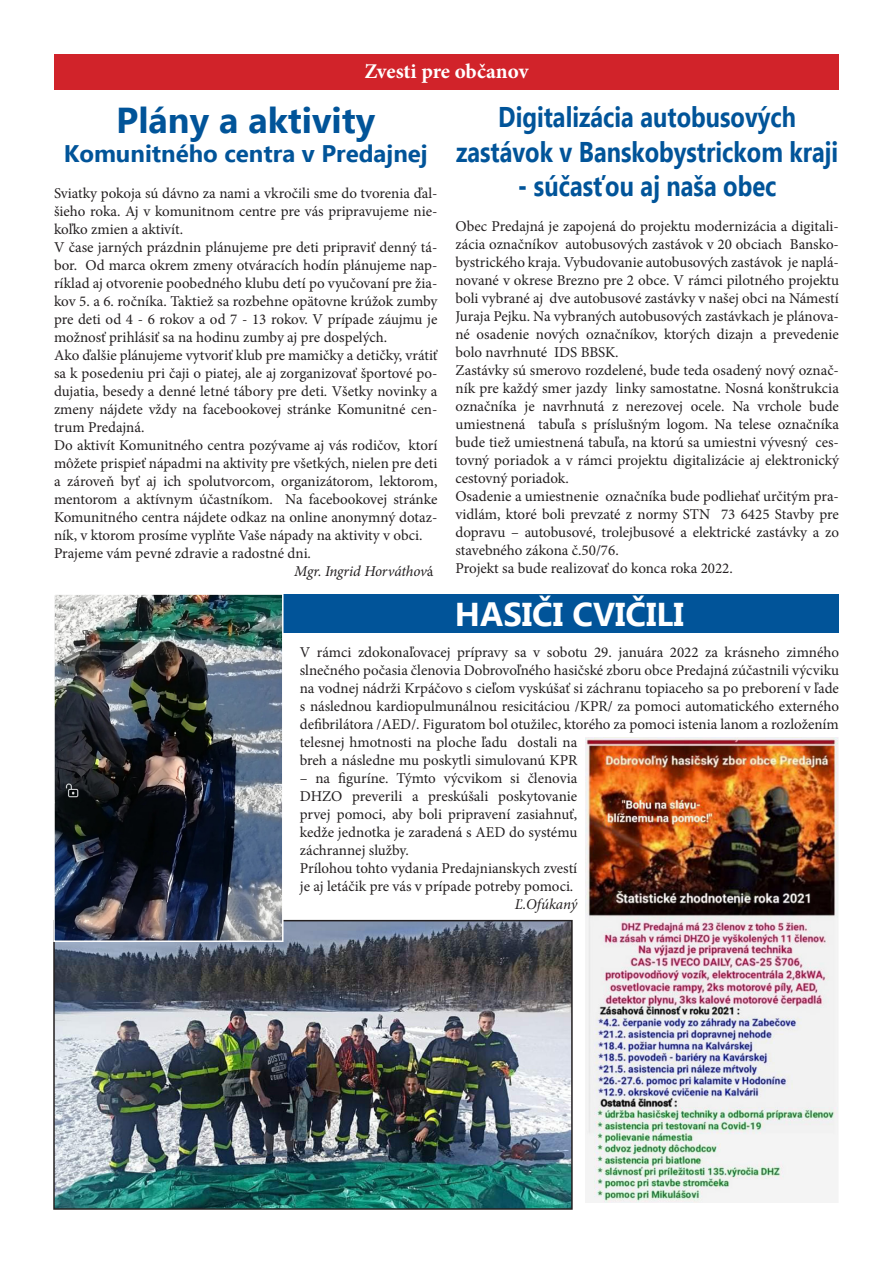
<style>
.page{position:relative;width:893px;height:1263px;background:#fff}
.page>*{position:absolute;margin:0;border:0;box-sizing:border-box;transform-origin:0 0}
.Heading_1{font:700 36px "Ebrima";color:#015499}
.Heading_1-2{font:700 33px "Ebrima";color:#fff}
.Heading_1-3{font:700 28.5px "Ebrima";color:#015499;scale:.83 1}
.Heading_1-4{font:700 24px "Ebrima";color:#015499}
.Normálny{font:700 21px "Minion Pro";letter-spacing:-.005em;color:#fff}
.Normálny-2{font:15px/18px "Minion Pro";color:#231f20;text-align:justify}
.Normálny-3{font:italic 15px "Minion Pro";letter-spacing:-.005em;color:#231f20}
.s1{font-style:italic}
</style>
<div class="page">
<div style="left:208px;top:594px;width:631px;height:39px;background:#015499"></div>
<div style="left:54px;top:54px;width:785px;height:36px;background:#d1232a"></div>
<img style="left:586px;top:737px;width:252px;height:465px">
<img style="left:56px;top:923px;width:514px;height:284px">
<div style="left:53px;top:920px;width:520px;height:290px;border:2px solid #231f20"></div>
<img style="left:56px;top:596px;width:225px;height:343px">
<div style="left:53px;top:593px;width:231px;height:349px;border:2px solid #fff"></div>
<p class="Normálny" style="left:364px;top:57px;width:165px">Zvesti pre občanov</p>
<p class="Heading_1-3" style="left:498px;top:96px;width:360px">Digitalizácia autobusových</p>
<p class="Heading_1-3" style="left:456px;top:130px;width:462px">zastávok v Banskobystrickom kraji</p>
<p class="Heading_1-3" style="left:518px;top:165px;width:313px">- súčasťou aj naša obec</p>
<p class="Normálny-2" style="left:455px;top:217px;width:385px">Obec Predajná je zapojená do projektu modernizácia a digitali&shy;zácia označníkov autobusových zastávok v 20 obciach Bansko&shy;bystrického kraja. Vybudovanie autobusových zastávok je naplá&shy;nované v okrese Brezno pre 2 obce. V rámci pilotného projektu boli vybrané aj dve autobusové zastávky v našej obci na Námestí Juraja Pejku. Na vybraných autobusových zastávkach je plánova&shy;né osadenie nových označníkov, ktorých dizajn a prevedenie bolo navrhnuté IDS BBSK.</p>
<p class="Normálny-2" style="left:455px;top:361px;width:385px">Zastávky sú smerovo rozdelené, bude teda osadený nový označ&shy;ník pre každý smer jazdy linky samostatne. Nosná konštrukcia označníka je navrhnutá z nerezovej ocele. Na vrchole bude umiestnená tabuľa s príslušným logom. Na telese označníka bude tiež umiestnená tabuľa, na ktorú sa umiestni vývesný ces&shy;tovný poriadok a v rámci projektu digitalizácie aj elektronický cestovný poriadok.</p>
<p class="Normálny-2" style="left:455px;top:487px;width:385px">Osadenie a umiestnenie označníka bude podliehať určitým pra&shy;vidlám, ktoré boli prevzaté z normy STN 73 6425 Stavby pre dopravu – autobusové, trolejbusové a elektrické zastávky a zo stavebného zákona č.50/76.</p>
<p class="Normálny-2" style="left:455px;top:559px;width:279px">Projekt sa bude realizovať do konca roka 2022.</p>
<p class="Heading_1" style="left:116px;top:93px;width:260px">Plány a aktivity</p>
<p class="Heading_1-4" style="left:64px;top:135px;width:365px">Komunitného centra v Predajnej</p>
<p class="Normálny-2" style="left:54px;top:184px;width:385px">Sviatky pokoja sú dávno za nami a vkročili sme do tvorenia ďal&shy;šieho roka. Aj v komunitnom centre pre vás pripravujeme nie&shy;koľko zmien a aktivít.</p>
<p class="Normálny-2" style="left:54px;top:238px;width:385px">V čase jarných prázdnin plánujeme pre deti pripraviť denný tá&shy;bor. Od marca okrem zmeny otváracích hodín plánujeme nap&shy;ríklad aj otvorenie poobedného klubu detí po vyučovaní pre žia&shy;kov 5. a 6. ročníka. Taktiež sa rozbehne opätovne krúžok zumby pre deti od 4 - 6 rokov a od 7 - 13 rokov. V prípade záujmu je možnosť prihlásiť sa na hodinu zumby aj pre dospelých.</p>
<p class="Normálny-2" style="left:54px;top:346px;width:385px">Ako ďalšie plánujeme vytvoriť klub pre mamičky a detičky, vrátiť sa k posedeniu pri čaji o piatej, ale aj zorganizovať športové po&shy;dujatia, besedy a denné letné tábory pre deti. Všetky novinky a zmeny nájdete vždy na facebookovej stránke Komunitné cen&shy;trum Predajná.</p>
<p class="Normálny-2" style="left:54px;top:436px;width:385px">Do aktivít Komunitného centra pozývame aj vás rodičov, ktorí môžete prispieť nápadmi na aktivity pre všetkých, nielen pre deti a zároveň byť aj ich spolutvorcom, organizátorom, lektorom, mentorom a aktívnym účastníkom. Na facebookovej stránke Komunitného centra nájdete odkaz na online anonymný dotaz&shy;ník, v ktorom prosíme vyplňte Vaše nápady na aktivity v obci.</p>
<p class="Normálny-2" style="left:294px;top:544px;width:141px;text-indent:-240px">Prajeme vám pevné zdravie a radostné dni.<br><span class="s1">Mgr. Ingrid Horváthov</span>á</p>
<p class="Heading_1-2" style="left:455px;top:590px;width:231px">HASIČI CVIČILI</p>
<p class="Normálny-2" style="left:300px;top:643px;width:541px;text-align:left">V rámci zdokonaľovacej prípravy sa v sobotu 29. januára 2022 za krásneho zimného slnečného počasia členovia Dobrovoľného hasičské zboru obce Predajná zúčastnili výcviku na vodnej nádrži Krpáčovo s cieľom vyskúšať si záchranu topiaceho sa po preborení v ľade s následnou kardiopulmunálnou resicitáciou /KPR/ za pomoci automatického externého defibrilátora /AED/. Figuratom bol otužilec, ktorého za pomoci istenia lanom a rozložením telesnej hmotnosti na ploche ľadu dostali na<br>breh a následne mu poskytli simulovanú KPR</p>
<p class="Normálny-2" style="left:300px;top:769px;width:279px">– na figuríne. Týmto výcvikom si členovia DHZO preverili a preskúšali poskytovanie prvej pomoci, aby boli pripravení zasiahnuť, kedže jednotka je zaradená s AED do systému záchrannej služby.</p>
<p class="Normálny-2" style="left:300px;top:859px;width:279px">Prílohou tohto vydania Predajnianskych zvestí je aj letáčik pre vás v prípade potreby pomoci.</p>
<p class="Normálny-3" style="left:515px;top:894px;width:64px">Ľ.Ofúkaný</p>
</div>
